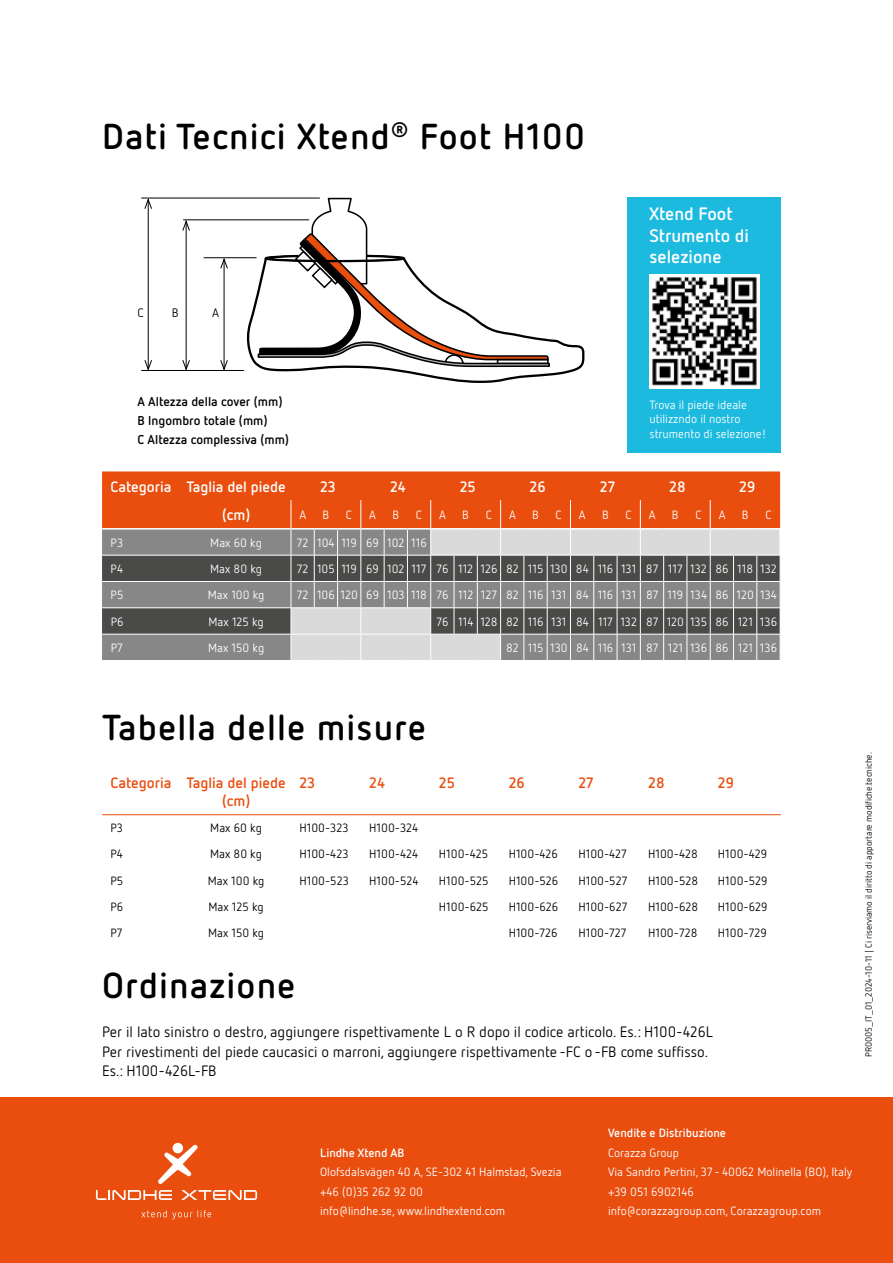
<style>
.page{position:relative;width:893px;height:1263px;background:#fff}
.page>*{position:absolute;margin:0;border:0;box-sizing:border-box;transform-origin:0 0}
.t1{font:700 36px "Netto OT";letter-spacing:.03em;color:#000}
.t2{font:700 18px/21.6px "Netto OT";color:#fff}
.t3{font:15px/19.5px "Netto OT";color:#000}
.t4{font:700 15px "Netto OT";color:#fff}
.t5{font:700 15px/18px "Netto OT";color:#e94e0f}
.t6{font:700 12.9px/19.2px "Netto OT";color:#000}
.t7{font:12.3px "Netto OT";color:#000}
.t8{font:12px/19.5px "Netto OT";color:#fff}
.t9{font:12px "Netto OT";color:#000}
.t10{font:700 12px "Netto OT";color:#fff}
.t11{font:9px "Netto OT";letter-spacing:-.005em;color:#000}
</style>
<div class="page">
<div style="left:0;top:1097px;width:893px;height:166px;background:#e94e0f"></div>
<svg style="left:242px;top:197px;width:343px;height:186px"></svg>
<hr style="left:224px;top:259px;width:1px;height:110px;background:#000">
<svg style="left:220px;top:359px;width:8px;height:11px"></svg>
<svg style="left:220px;top:258px;width:8px;height:11px"></svg>
<hr style="left:186px;top:221px;width:1px;height:148px;background:#000">
<svg style="left:182px;top:359px;width:8px;height:11px"></svg>
<svg style="left:182px;top:220px;width:8px;height:11px"></svg>
<hr style="left:148px;top:200px;width:1px;height:169px;background:#000">
<svg style="left:144px;top:359px;width:8px;height:11px"></svg>
<svg style="left:144px;top:197px;width:9px;height:13px"></svg>
<hr style="left:142px;top:370px;width:102px;height:1px;background:#000">
<hr style="left:204px;top:257px;width:52px;height:1px;background:#000">
<hr style="left:183px;top:219px;width:126px;height:1px;background:#000">
<hr style="left:142px;top:198px;width:178px;height:1px;background:#000">
<svg style="left:158px;top:1145px;width:40px;height:39px"></svg>
<div style="left:173px;top:1143px;width:10px;height:10px;background:#fff;border-radius:50%"></div>
<svg style="left:96px;top:1190px;width:76px;height:10px"></svg>
<svg style="left:181px;top:1190px;width:76px;height:10px"></svg>
<svg style="left:142px;top:1210px;width:69px;height:9px"></svg>
<div style="left:628px;top:197px;width:153px;height:255px;background:#1dbadf"></div>
<img style="left:650px;top:274px;width:109px;height:115px">
<svg style="left:102px;top:471px;width:679px;height:190px;background:#a77967"></svg>
<hr style="left:102px;top:814px;width:679px;height:1px;background:#e94e0f">
<h1 class="t1" style="left:102px;top:114px;width:485px">Dati Tecnici Xtend<sup>®</sup> Foot H100</h1>
<p class="t7" style="left:137px;top:305px;width:8px">C</p>
<p class="t7" style="left:172px;top:305px;width:8px">B</p>
<p class="t7" style="left:212px;top:305px;width:8px">A</p>
<h2 class="t2" style="left:650px;top:203px;width:101px">Xtend Foot<br>Strumento di selezione</h2>
<p class="t6" style="left:137px;top:391px;width:153px">A Altezza della cover (mm)<br>B Ingombro totale (mm)<br>C Altezza complessiva (mm)</p>
<p class="t4" style="left:111px;top:477px;width:177px">Categoria Taglia del piede</p>
<p class="t4" style="left:320px;top:477px;width:17px">23</p>
<p class="t4" style="left:390px;top:477px;width:17px">24</p>
<p class="t4" style="left:460px;top:477px;width:18px">25</p>
<p class="t4" style="left:530px;top:477px;width:18px">26</p>
<p class="t4" style="left:600px;top:477px;width:17px">27</p>
<p class="t4" style="left:669px;top:477px;width:18px">28</p>
<p class="t4" style="left:739px;top:477px;width:18px">29</p>
<p class="t4" style="left:222px;top:506px;width:30px">(cm)</p>
<p class="t8" style="left:299px;top:505px;width:8px">A</p>
<p class="t8" style="left:323px;top:505px;width:8px">B</p>
<p class="t8" style="left:346px;top:505px;width:8px">C</p>
<p class="t8" style="left:369px;top:505px;width:8px">A</p>
<p class="t8" style="left:392px;top:505px;width:8px">B</p>
<p class="t8" style="left:416px;top:505px;width:8px">C</p>
<p class="t8" style="left:439px;top:505px;width:8px">A</p>
<p class="t8" style="left:462px;top:505px;width:8px">B</p>
<p class="t8" style="left:486px;top:505px;width:8px">C</p>
<p class="t8" style="left:509px;top:505px;width:8px">A</p>
<p class="t8" style="left:532px;top:505px;width:8px">B</p>
<p class="t8" style="left:556px;top:505px;width:8px">C</p>
<p class="t8" style="left:579px;top:505px;width:8px">A</p>
<p class="t8" style="left:602px;top:505px;width:8px">B</p>
<p class="t8" style="left:625px;top:505px;width:8px">C</p>
<p class="t8" style="left:649px;top:505px;width:8px">A</p>
<p class="t8" style="left:672px;top:505px;width:8px">B</p>
<p class="t8" style="left:695px;top:505px;width:8px">C</p>
<p class="t8" style="left:719px;top:505px;width:8px">A</p>
<p class="t8" style="left:742px;top:505px;width:8px">B</p>
<p class="t8" style="left:765px;top:505px;width:8px">C</p>
<p class="t8" style="left:111px;top:532px;width:14px">P3</p>
<p class="t8" style="left:210px;top:532px;width:53px">Max 60 kg</p>
<p class="t8" style="left:297px;top:533px;width:131px">72 104 119 69 102 116</p>
<p class="t8" style="left:111px;top:559px;width:14px">P4</p>
<p class="t8" style="left:210px;top:559px;width:53px">Max 80 kg</p>
<p class="t8" style="left:297px;top:559px;width:481px">72 105 119 69 102 117 76 112 126 82 115 130 84 116 131 87 117 132 86 118 132</p>
<p class="t8" style="left:111px;top:585px;width:14px">P5</p>
<p class="t8" style="left:208px;top:585px;width:58px">Max 100 kg</p>
<p class="t8" style="left:297px;top:585px;width:481px">72 106 120 69 103 118 76 112 127 82 116 131 84 116 131 87 119 134 86 120 134</p>
<p class="t8" style="left:111px;top:611px;width:14px">P6</p>
<p class="t8" style="left:209px;top:611px;width:57px">Max 125 kg</p>
<p class="t8" style="left:437px;top:611px;width:342px">76 114 128 82 116 131 84 117 132 87 120 135 86 121 136</p>
<p class="t8" style="left:111px;top:638px;width:14px">P7</p>
<p class="t8" style="left:208px;top:638px;width:58px">Max 150 kg</p>
<p class="t8" style="left:506px;top:638px;width:272px">82 115 130 84 116 131 87 121 136 86 121 136</p>
<p class="t8" style="left:650px;top:397px;width:118px;line-height:14.4px">Trova il piede ideale utilizzndo il nostro strumento di selezione!</p>
<h1 class="t1" style="left:102px;top:705px;width:326px">Tabella delle misure</h1>
<p class="t5" style="left:222px;top:773px;width:65px;text-indent:-111px">Categoria Taglia del piede (cm)</p>
<p class="t5" style="left:299px;top:773px;width:17px">23</p>
<p class="t5" style="left:369px;top:773px;width:17px">24</p>
<p class="t5" style="left:439px;top:773px;width:18px">25</p>
<p class="t5" style="left:509px;top:773px;width:18px">26</p>
<p class="t5" style="left:578px;top:773px;width:17px">27</p>
<p class="t5" style="left:648px;top:773px;width:18px">28</p>
<p class="t5" style="left:718px;top:773px;width:18px">29</p>
<p class="t9" style="left:111px;top:820px;width:14px">P3</p>
<p class="t9" style="left:210px;top:820px;width:53px">Max 60 kg</p>
<p class="t9" style="left:299px;top:820px;width:51px">H100-323</p>
<p class="t9" style="left:369px;top:820px;width:51px">H100-324</p>
<p class="t9" style="left:111px;top:847px;width:14px">P4</p>
<p class="t9" style="left:210px;top:847px;width:53px">Max 80 kg</p>
<p class="t9" style="left:299px;top:847px;width:51px">H100-423</p>
<p class="t9" style="left:369px;top:847px;width:50px">H100-424</p>
<p class="t9" style="left:439px;top:847px;width:51px">H100-425</p>
<p class="t9" style="left:509px;top:847px;width:51px">H100-426</p>
<p class="t9" style="left:578px;top:847px;width:50px">H100-427</p>
<p class="t9" style="left:648px;top:847px;width:51px">H100-428</p>
<p class="t9" style="left:718px;top:847px;width:51px">H100-429</p>
<p class="t9" style="left:111px;top:873px;width:14px">P5</p>
<p class="t9" style="left:208px;top:873px;width:58px">Max 100 kg</p>
<p class="t9" style="left:299px;top:873px;width:51px">H100-523</p>
<p class="t9" style="left:369px;top:873px;width:51px">H100-524</p>
<p class="t9" style="left:439px;top:873px;width:51px">H100-525</p>
<p class="t9" style="left:509px;top:873px;width:51px">H100-526</p>
<p class="t9" style="left:578px;top:873px;width:50px">H100-527</p>
<p class="t9" style="left:648px;top:873px;width:51px">H100-528</p>
<p class="t9" style="left:718px;top:873px;width:51px">H100-529</p>
<p class="t9" style="left:111px;top:899px;width:14px">P6</p>
<p class="t9" style="left:208px;top:899px;width:57px">Max 125 kg</p>
<p class="t9" style="left:439px;top:899px;width:51px">H100-625</p>
<p class="t9" style="left:509px;top:899px;width:51px">H100-626</p>
<p class="t9" style="left:578px;top:899px;width:50px">H100-627</p>
<p class="t9" style="left:648px;top:899px;width:52px">H100-628</p>
<p class="t9" style="left:718px;top:899px;width:51px">H100-629</p>
<p class="t9" style="left:111px;top:926px;width:14px">P7</p>
<p class="t9" style="left:208px;top:926px;width:58px">Max 150 kg</p>
<p class="t9" style="left:509px;top:926px;width:50px">H100-726</p>
<p class="t9" style="left:578px;top:926px;width:50px">H100-727</p>
<p class="t9" style="left:648px;top:926px;width:51px">H100-728</p>
<p class="t9" style="left:718px;top:926px;width:50px">H100-729</p>
<h1 class="t1" style="left:102px;top:963px;width:195px">Ordinazione</h1>
<p class="t3" style="left:102px;top:1022px;width:613px">Per il lato sinistro o destro, aggiungere rispettivamente L o R dopo il codice articolo. Es.: H100-426L<br>Per rivestimenti del piede caucasici o marroni, aggiungere rispettivamente -FC o -FB come suffisso.<br>Es.: H100-426L-FB</p>
<p class="t11" style="left:863px;top:1057px;width:306px;rotate:-90deg">PR0005_IT_01_2024-10-11 | Ci riserviamo il diritto di apportare modifiche.tecniche.</p>
<p class="t10" style="left:320px;top:1145px;width:86px">Lindhe Xtend AB</p>
<p class="t8" style="left:320px;top:1162px;width:243px">Olofsdalsvägen 40 A, SE-302 41 Halmstad, Svezia +46 (0)35 262 92 00<br>info@lindhe.se, www.lindhextend.com</p>
<p class="t10" style="left:608px;top:1125px;width:120px">Vendite e Distribuzione</p>
<p class="t8" style="left:608px;top:1142px;width:246px">Corazza Group<br>Via Sandro Pertini, 37 - 40062 Molinella (BO), Italy +39 051 6902146<br>info@corazzagroup.com, Corazzagroup.com</p>
</div>
